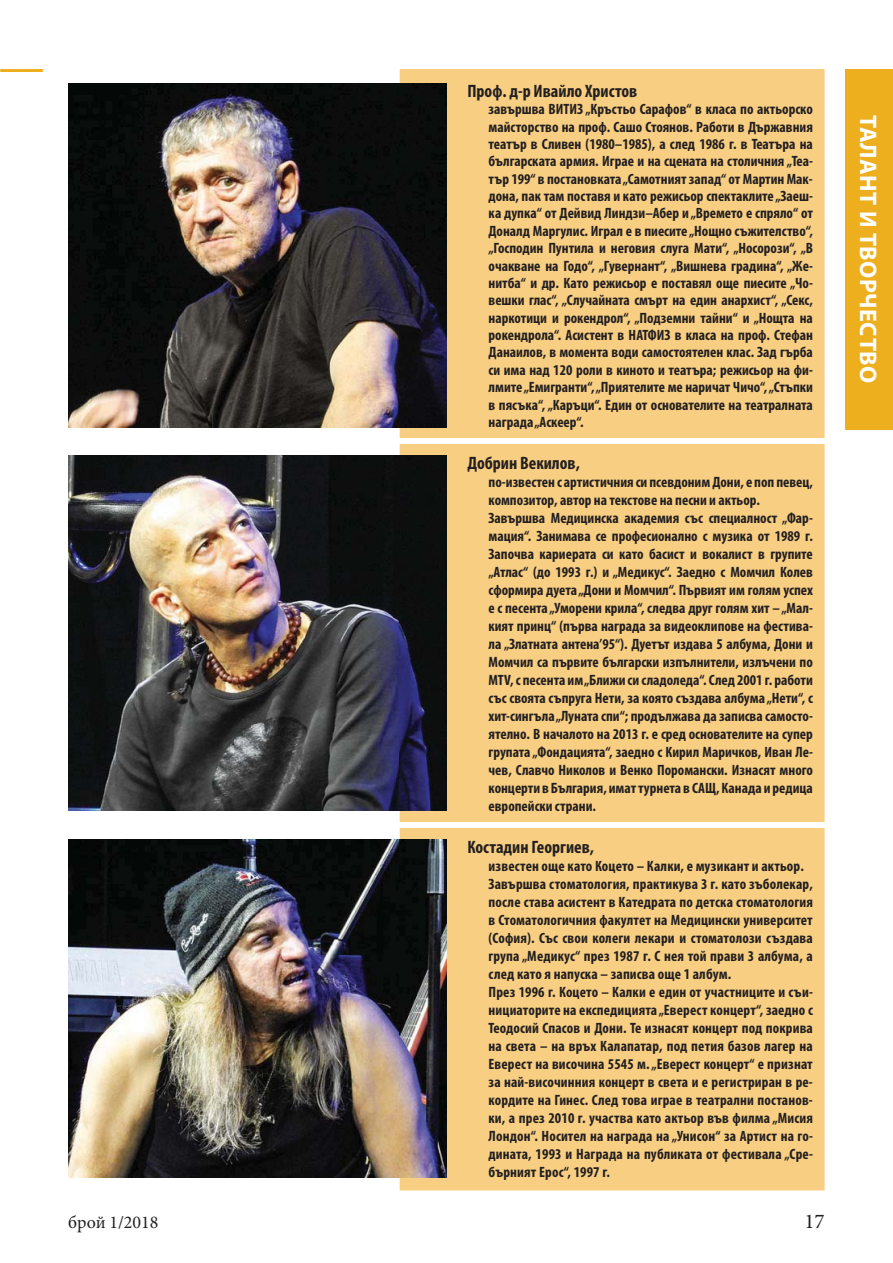
<style>
.page{position:relative;width:893px;height:1263px;background:#fff}
.page>*{position:absolute;margin:0;border:0;box-sizing:border-box;transform-origin:0 0}
.t1{font:700 24px "Myriad Pro";letter-spacing:.02em;color:#fff}
.t2{font:21px "Minion Pro";color:#231f20}
.t3{font:700 condensed 18px "Myriad Pro";color:#231f20}
.t4{font:18px "Minion Pro";color:#231f20}
.t5{font:700 condensed 15px/18px "Myriad Pro";color:#231f20}
</style>
<div class="page">
<div style="left:400px;top:69px;width:424px;height:1121px;background:#f7ce82"></div>
<div style="left:845px;top:69px;width:48px;height:360px;background:#eeaf1f"></div>
<img style="left:68px;top:840px;width:378px;height:337px">
<img style="left:68px;top:455px;width:378px;height:356px">
<img style="left:68px;top:83px;width:378px;height:344px">
<div style="left:400px;top:822px;width:433px;height:6px;background:#fff"></div>
<div style="left:400px;top:438px;width:433px;height:6px;background:#fff"></div>
<hr style="left:0;top:69px;width:43px;height:3px;background:#eeaf1f">
<p class="t3" style="left:467px;top:80px;width:172px">Проф. д-р Ивайло Христов</p>
<p class="t5" style="left:488px;top:100px;width:326px;line-height:17.4px;text-align:justify">завършва ВИТИЗ „Кръстьо Сарафов“ в класа по актьорско майсторство на проф. Сашо Стоянов. Работи в Държавния театър в Сливен (1980–1985), а след 1986 г. в Театъра на българската армия. Играе и на сцената на столичния „Теа&shy;тър 199“ в постановката „Самотният запад“ от Мартин Мак&shy;дона, пак там поставя и като режисьор спектаклите „Заеш&shy;ка дупка“ от Дейвид Линдзи–Абер и „Времето е спряло“ от Доналд Маргулис. Играл е в пиесите „Нощно съжителство“, „Господин Пунтила и неговия слуга Мати“, „Носорози“, „В очакване на Годо“, „Гувернант“, „Вишнева градина“, „Же&shy;нитба“ и др. Като режисьор е поставял още пиесите „Чо&shy;вешки глас“, „Случайната смърт на един анархист“, „Секс, наркотици и рокендрол“, „Подземни тайни“ и „Нощта на рокендрола“. Асистент в НАТФИЗ в класа на проф. Стефан Данаилов, в момента води самостоятелен клас. Зад гърба си има над 120 роли в киното и театъра; режисьор на фи&shy;лмите „Емигранти“, „Приятелите ме наричат Чичо“, „Стъпки в пясъка“, „Каръци“. Един от основателите на театралната награда „Аскеер“.</p>
<p class="t3" style="left:467px;top:452px;width:114px">Добрин Векилов,</p>
<p class="t5" style="left:488px;top:473px;width:326px">по-известен с артистичния си псевдоним Дони, е поп певец, композитор, автор на текстове на песни и актьор.<br>Завършва Медицинска академия със специалност „Фар&shy;мация“. Занимава се професионално с музика от 1989 г.<br>Започва кариерата си като басист и вокалист в групите „Атлас“ (до 1993 г.) и „Медикус“. Заедно с Момчил Колев сформира дуета „Дони и Момчил“. Първият им голям успех е с песента „Уморени крила“, следва друг голям хит – „Мал&shy;кият принц“ (първа награда за видеоклипове на фестива&shy;ла „Златната антена’95“). Дуетът издава 5 албума, Дони и Момчил са първите български изпълнители, излъчени по MTV, с песента им „Ближи си сладоледа“. След 2001 г. работи със своята съпруга Нети, за която създава албума „Нети“, с хит-сингъла „Луната спи“; продължава да записва самосто&shy;ятелно. В началото на 2013 г. е сред основателите на супер групата „Фондацията“, заедно с Кирил Маричков, Иван Ле&shy;чев, Славчо Николов и Венко Поромански. Изнасят много концерти в България, имат турнета в САЩ, Канада и редица европейски страни.</p>
<p class="t3" style="left:467px;top:837px;width:128px">Костадин Георгиев,</p>
<p class="t5" style="left:488px;top:857px;width:326px">известен още като Коцето – Калки, е музикант и актьор.<br>Завършва стоматология, практикува 3 г. като зъболекар, после става асистент в Катедрата по детска стоматология в Стоматологичния факултет на Медицински университет (София). Със свои колеги лекари и стоматолози създава група „Медикус“ през 1987 г. С нея той прави 3 албума, а след като я напуска – записва още 1 албум.<br>През 1996 г. Коцето – Калки е един от участниците и съи&shy;нициаторите на експедицията „Еверест концерт“, заедно с Теодосий Спасов и Дони. Те изнасят концерт под покрива на света – на връх Калапатар, под петия базов лагер на Еверест на височина 5545 м. „Еверест концерт“ е признат за най-височинния концерт в света и е регистриран в ре&shy;кордите на Гинес. След това играе в театрални постанов&shy;ки, а през 2010 г. участва като актьор във филма „Мисия Лондон“. Носител на награда на „Унисон“ за Артист на го&shy;дината, 1993 и Награда на публиката от фестивала „Сре&shy;бърният Ерос“, 1997 г.</p>
<p class="t4" style="left:68px;top:1211px;width:92px">брой 1/2018</p>
<h2 class="t2" style="left:804px;top:1208px;width:22px">17</h2>
<h1 class="t1" style="left:882px;top:115px;width:270px;rotate:90deg">ТАЛАНТ И ТВОРЧЕСТВО</h1>
</div>
